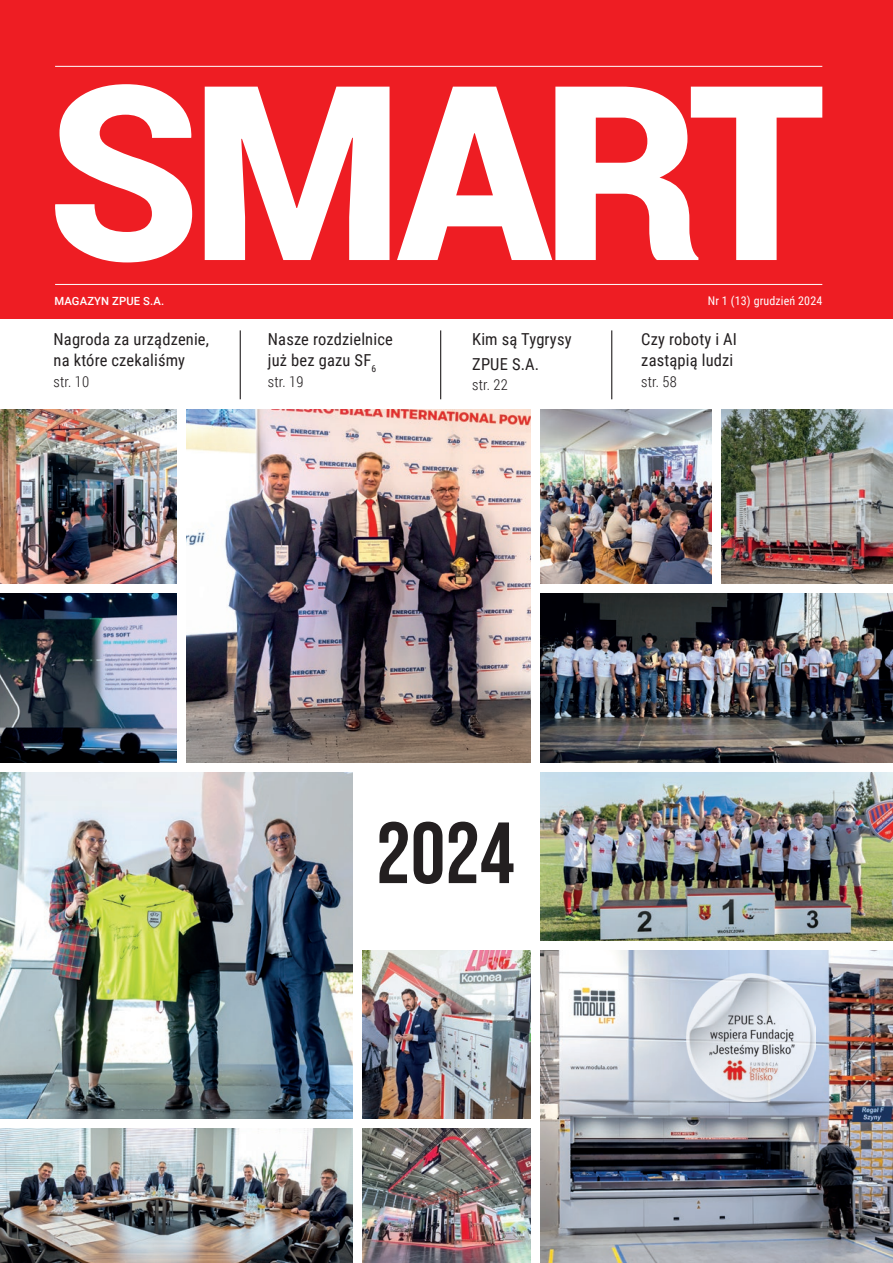
<style>
.page{position:relative;width:893px;height:1263px;background:#fff}
.page>*{position:absolute;margin:0;border:0;box-sizing:border-box;transform-origin:0 0}
.t1{font:16.5px/21px "Roboto Condensed";letter-spacing:.01em;color:#231f20}
.t2{font:300 15px "Roboto Condensed";letter-spacing:.01em;color:#231f20}
.t3{font:12px "Roboto Condensed";letter-spacing:.01em;color:#fff}
.t4{font:500 11.25px "Roboto";letter-spacing:.01em;color:#fff}
</style>
<div class="page">
<div style="left:0;top:0;width:893px;height:318px;background:#ee1d23"></div>
<svg style="left:379px;top:822px;width:134px;height:62px"></svg>
<img style="left:0;top:409px;width:531px;height:354px">
<img style="left:0;top:1128px;width:531px;height:135px">
<img style="left:0;top:772px;width:353px;height:347px">
<img style="left:540px;top:409px;width:353px;height:854px">
<hr style="left:240px;top:330px;width:1px;height:69px;background:#231f20">
<hr style="left:440px;top:330px;width:1px;height:69px;background:#231f20">
<hr style="left:611px;top:330px;width:1px;height:69px;background:#231f20">
<svg style="left:55px;top:84px;width:767px;height:178px;fill:#fff"></svg>
<img style="left:362px;top:950px;width:169px;height:169px">
<div style="left:353px;top:767px;width:9px;height:496px;background:#fff"></div>
<div style="left:0;top:763px;width:893px;height:8px;background:#fff"></div>
<div style="left:178px;top:409px;width:8px;height:359px;background:#fff"></div>
<div style="left:712px;top:409px;width:9px;height:180px;background:#fff"></div>
<div style="left:0;top:584px;width:182px;height:8px;background:#fff"></div>
<div style="left:536px;top:584px;width:357px;height:8px;background:#fff"></div>
<div style="left:357px;top:941px;width:536px;height:8px;background:#fff"></div>
<hr style="left:55px;top:66px;width:767px;height:1px;background:#fff">
<hr style="left:55px;top:284px;width:767px;height:1px;background:#fff">
<img style="left:686px;top:973px;width:129px;height:129px">
<p class="t4" style="left:54px;top:293px;width:111px">MAGAZYN ZPUE S.A.</p>
<p class="t3" style="left:708px;top:293px;width:116px">Nr 1 (13) grudzień 2024</p>
<p class="t1" style="left:54px;top:328px;width:157px">Nagroda za urządzenie, na które czekaliśmy</p>
<p class="t2" style="left:54px;top:372px;width:37px">str. 10</p>
<p class="t1" style="left:268px;top:328px;width:127px">Nasze rozdzielnice już bez gazu SF<sub>6</sub></p>
<p class="t2" style="left:268px;top:372px;width:37px">str. 19</p>
<p class="t1" style="left:472px;top:327px;width:101px;line-height:24px">Kim są Tygrysy<br>ZPUE S.A.</p>
<p class="t2" style="left:472px;top:375px;width:37px">str. 22</p>
<p class="t1" style="left:641px;top:328px;width:97px">Czy roboty i AI zastąpią ludzi</p>
<p class="t2" style="left:641px;top:372px;width:37px">str. 58</p>
</div>
